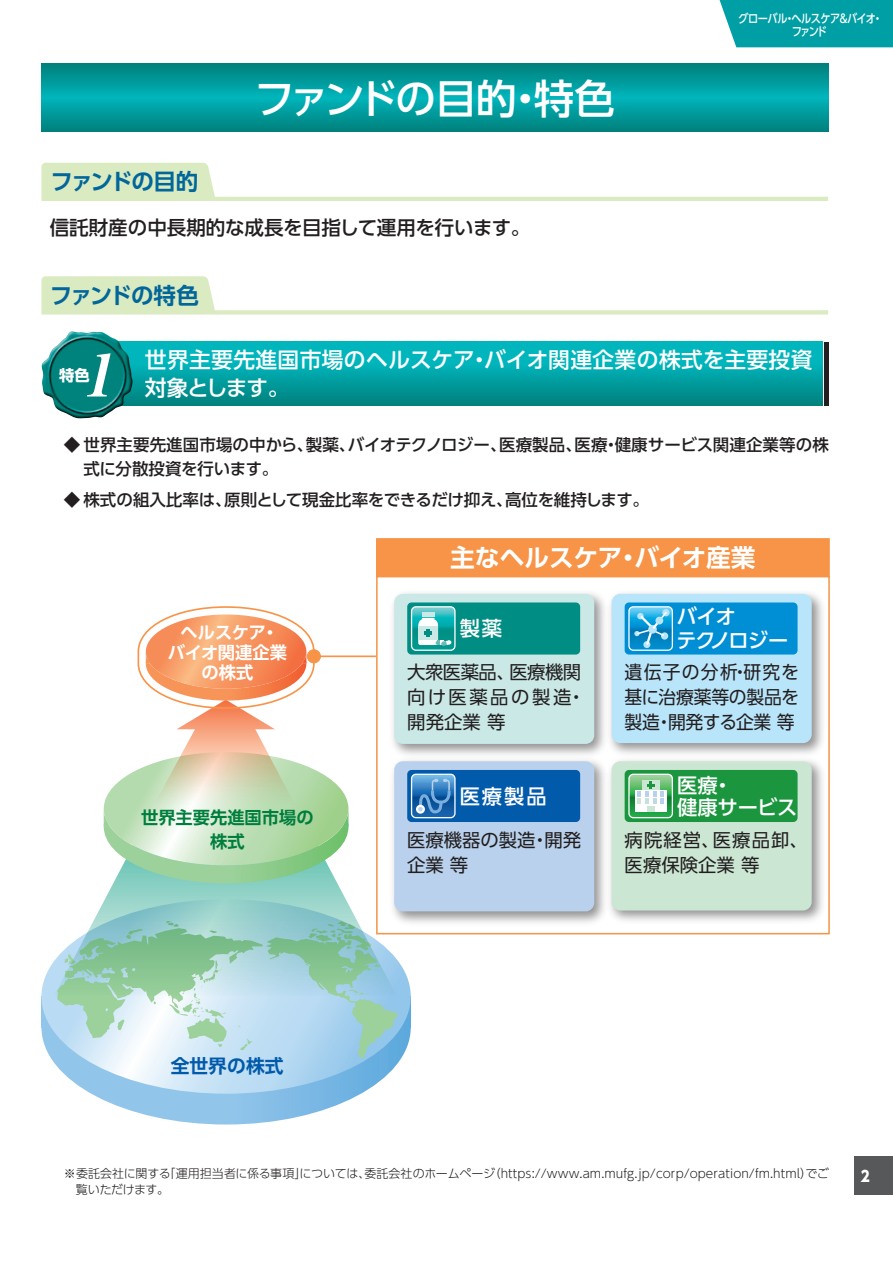
<style>
.page{position:relative;width:893px;height:1263px;background:#fff}
.page>*{position:absolute;margin:0;border:0;box-sizing:border-box;transform-origin:0 0}
.t1{font:italic 58.5px "Midashi Min Pro MA31";color:#fff;scale:1.04 1}
.t2{font:500 40.5px "UD Shin Go Pro";letter-spacing:-.06em;color:#fff}
.t3{font:700 24.75px "UD Shin Go Pro De";letter-spacing:-.015em;color:#fff}
.t4{font:700 22.5px "UD Shin Go Pro De";letter-spacing:-.07em;color:#01669a}
.t5{font:500 21.75px/27.8px "UD Shin Go Pro";letter-spacing:.015em;color:#fff}
.t6{font:500 20.25px/21.8px "UD Shin Go Pro";letter-spacing:-.005em;color:#fff}
.t7{font:500 20.25px/24.8px "UD Shin Go Pro";letter-spacing:-.05em;color:#fff}
.t8{font:500 19.5px "UD Shin Go Pro";letter-spacing:-.005em;color:#231f20}
.t9{font:700 18.75px "UD Shin Go Pro De";color:#015aaa}
.t10{font:18.3px/24.8px "UD Shin Go Pro";color:#231f20}
.t11{font:18.3px/24.8px "UD Shin Go Pro";letter-spacing:.055em;color:#231f20}
.t12{font:700 17.25px/20.2px "UD Shin Go Pro De";letter-spacing:-.005em;color:#fff;text-align:center}
.t13{font:700 17.25px/24px "UD Shin Go Pro De";color:#007e3d;text-align:center}
.t14{font:500 16.5px/24px "UD Shin Go Pro";color:#231f20}
.t15{font:700 15.3px "UD Shin Go Pro";color:#fff}
.t16{font:800 15px "UD Shin Go Pro";color:#fff;scale:.9 1}
.t17{font:300 12px/16.5px "UD Shin Go Pro";letter-spacing:.005em;color:#231f20}
.t18{font:500 12px/12.8px "UD Shin Go Pro";letter-spacing:-.065em;color:#fff;text-align:center;scale:.85 1}
</style>
<div class="page">
<div style="left:855px;top:1157px;width:38px;height:38px;background:#57585a"></div>
<div style="left:719px;top:0;width:174px;height:47px;background:#009fa5"></div>
<svg style="left:41px;top:64px;width:787px;height:68px;background:#00999a"></svg>
<svg style="left:41px;top:163px;width:787px;height:38px"></svg>
<svg style="left:41px;top:276px;width:787px;height:38px"></svg>
<div style="left:78px;top:342px;width:744px;height:64px;background:linear-gradient(to bottom,#00c2cb,#008583)"></div>
<hr style="left:824px;top:342px;width:4px;height:64px;background:#231f20">
<img style="left:41px;top:331px;width:92px;height:88px">
<svg style="left:92px;top:1094px;width:268px;height:30px"></svg>
<svg style="left:41px;top:934px;width:370px;height:160px"></svg>
<svg style="left:51px;top:934px;width:346px;height:124px;background:#bedee5"></svg>
<svg style="left:54px;top:883px;width:342px;height:112px;background:#a1d2c5"></svg>
<svg style="left:104px;top:606px;width:244px;height:277px"></svg>
<hr style="left:314px;top:655px;width:71px;height:2px;background:#f79447">
<div style="left:377px;top:576px;width:452px;height:358px;background:#fff"></div>
<img style="left:392px;top:593px;width:211px;height:160px">
<div style="left:394px;top:594px;width:200px;height:150px;background:#c9e8e6;border-radius:9px"></div>
<img style="left:612px;top:760px;width:211px;height:161px">
<div style="left:612px;top:761px;width:200px;height:149px;background:#cbe6d3;border-radius:9px"></div>
<img style="left:603px;top:593px;width:220px;height:161px">
<div style="left:612px;top:594px;width:200px;height:149px;background:#b9e5fa;border-radius:9px"></div>
<div style="left:377px;top:539px;width:452px;height:37px;background:#f79447"></div>
<div style="left:376px;top:538px;width:454px;height:39px;border:2px solid #f79447"></div>
<div style="left:376px;top:576px;width:454px;height:358px;border:2px solid #f79447"></div>
<img style="left:392px;top:753px;width:220px;height:170px">
<div style="left:394px;top:761px;width:200px;height:150px;background:#b9d1ec;border-radius:9px"></div>
<div style="left:307px;top:650px;width:13px;height:13px;background:#f79447;border-radius:50%"></div>
<div style="left:307px;top:649px;width:14px;height:14px;border:1px solid #f79447;border-radius:50%"></div>
<div style="left:407px;top:602px;width:173px;height:52px;background:#008e84;border-radius:4px"></div>
<div style="left:625px;top:770px;width:173px;height:52px;background:#1b953e;border-radius:4px"></div>
<div style="left:625px;top:602px;width:173px;height:52px;background:#008fd5;border-radius:4px"></div>
<div style="left:407px;top:770px;width:173px;height:52px;background:#015aaa;border-radius:4px"></div>
<div style="left:411px;top:606px;width:45px;height:45px;border:1px solid #fff;border-radius:4px"></div>
<svg style="left:412px;top:607px;width:43px;height:43px"></svg>
<div style="left:411px;top:774px;width:45px;height:44px;border:1px solid #fff;border-radius:4px"></div>
<svg style="left:412px;top:774px;width:43px;height:44px;background:#4d8cc4"></svg>
<div style="left:628px;top:774px;width:45px;height:44px;border:1px solid #fff;border-radius:4px"></div>
<svg style="left:629px;top:774px;width:43px;height:44px;background:#9ad1aa"></svg>
<div style="left:647px;top:806px;width:8px;height:5px;background:#cbe6d3"></div>
<div style="left:628px;top:606px;width:45px;height:45px;border:1px solid #fff;border-radius:4px"></div>
<svg style="left:629px;top:607px;width:43px;height:43px"></svg>
<div style="left:655px;top:617px;width:8px;height:7px;background:#b9e5fa;border-radius:50%"></div>
<h2 class="t2" style="left:254px;top:66px;width:362px">ファンドの目的・特色</h2>
<h3 class="t4" style="left:50px;top:164px;width:149px">ファンドの目的</h3>
<p class="t8" style="left:50px;top:212px;width:482px">信託財産の中長期的な成長を目指して運用を行います。</p>
<h3 class="t4" style="left:50px;top:277px;width:151px">ファンドの特色</h3>
<p class="t18" style="left:738px;top:12px;width:171px">グローバル・ヘルスケア＆バイオ・ファンド</p>
<h1 class="t1" style="left:82px;top:330px;width:48px">1</h1>
<h3 class="t5" style="left:145px;top:345px;width:669px">世界主要先進国市場のヘルスケア・バイオ関連企業の株式を主要投資対象とします。</h3>
<p class="t14" style="left:83px;top:432px;width:747px;text-indent:-20px">◆ 世界主要先進国市場の中から、製薬、バイオテクノロジー、医療製品、医療・健康サービス関連企業等の株式に分散投資を行います。</p>
<p class="t14" style="left:64px;top:487px;width:587px">◆ 株式の組入比率は、原則として現金比率をできるだけ抑え、高位を維持します。</p>
<p class="t15" style="left:59px;top:363px;width:32px">特色</p>
<p class="t12" style="left:168px;top:621px;width:121px">ヘルスケア・バイオ関連企業の株式</p>
<p class="t13" style="left:141px;top:805px;width:174px">世界主要先進国市場の株式</p>
<h3 class="t3" style="left:450px;top:537px;width:307px">主なヘルスケア・バイオ産業</h3>
<p class="t6" style="left:460px;top:617px;width:44px">製薬</p>
<p class="t10" style="left:407px;top:659px;width:180px">大衆医薬品、医療機関向け医薬品の製造・開発企業 等</p>
<p class="t7" style="left:677px;top:603px;width:113px">バイオ<br>テクノロジー</p>
<p class="t10" style="left:625px;top:659px;width:176px;text-align:justify">遺伝子の分析・研究を基に治療薬等の製品を製造・開発する企業 等</p>
<p class="t6" style="left:460px;top:785px;width:89px">医療製品</p>
<p class="t6" style="left:677px;top:774px;width:122px">医療・<br>健康サービス</p>
<p class="t10" style="left:407px;top:827px;width:176px">医療機器の製造・開発企業 等</p>
<p class="t11" style="left:625px;top:827px;width:185px">病院経営、医療品卸、医療保険企業 等</p>
<p class="t9" style="left:171px;top:1050px;width:114px">全世界の株式</p>
<p class="t17" style="left:76px;top:1164px;width:754px;text-indent:-12px">※委託会社に関する「運用担当者に係る事項」については、委託会社のホームページ（https://www.am.mufg.jp/corp/operation/fm.html）でご覧いただけます。</p>
<p class="t16" style="left:861px;top:1163px;width:11px">2</p>
</div>
